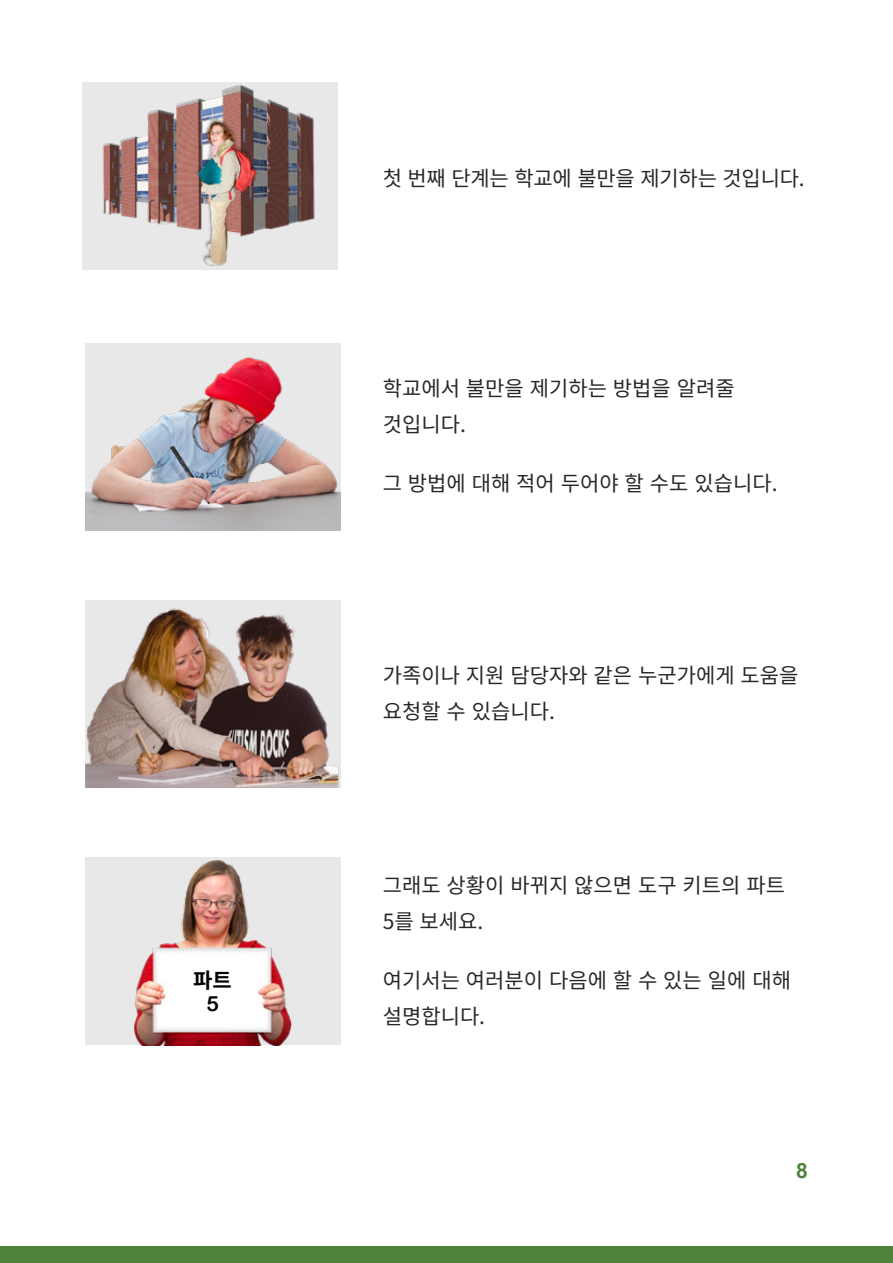
<style>
.page{position:relative;width:893px;height:1263px;background:#fff}
.page>*{position:absolute;margin:0;border:0;box-sizing:border-box;transform-origin:0 0}
.t1{font:21px/36px "Noto Sans CJ Kkr";color:#292829}
.t2{font:700 21px "Noto Sans CJ Kkr";color:#000}
.t3{font:700 21px "Arial";color:#4f823d}
.t4{font:21px "Arial Rounded MT Bold";color:#000}
</style>
<div class="page">
<div style="left:0;top:1246px;width:893px;height:17px;background:#4f823d"></div>
<div style="left:83px;top:83px;width:255px;height:187px;background:#e8e8e8"></div>
<img style="left:102px;top:84px;width:213px;height:182px">
<img style="left:85px;top:343px;width:255px;height:187px">
<img style="left:85px;top:601px;width:255px;height:187px">
<div style="left:85px;top:858px;width:255px;height:187px;background:#e8e8e8"></div>
<img style="left:134px;top:860px;width:158px;height:185px">
<p class="t2" style="left:193px;top:969px;width:40px">파트</p>
<p class="t4" style="left:206px;top:991px;width:14px">5</p>
<p class="t1" style="left:383px;top:160px;width:424px">첫 번째 단계는 학교에 불만을 제기하는 것입니다.</p>
<p class="t1" style="left:383px;top:371px;width:353px">학교에서 불만을 제기하는 방법을 알려줄 것입니다.</p>
<p class="t1" style="left:383px;top:465px;width:396px">그 방법에 대해 적어 두어야 할 수도 있습니다.</p>
<p class="t1" style="left:383px;top:658px;width:417px">가족이나 지원 담당자와 같은 누군가에게 도움을 요청할 수 있습니다.</p>
<p class="t1" style="left:383px;top:868px;width:404px">그래도 상황이 바뀌지 않으면 도구 키트의 파트<br>5를 보세요.</p>
<p class="t1" style="left:383px;top:962px;width:410px">여기서는 여러분이 다음에 할 수 있는 일에 대해 설명합니다.</p>
<p class="t3" style="left:796px;top:1157px;width:13px">8</p>
</div>
